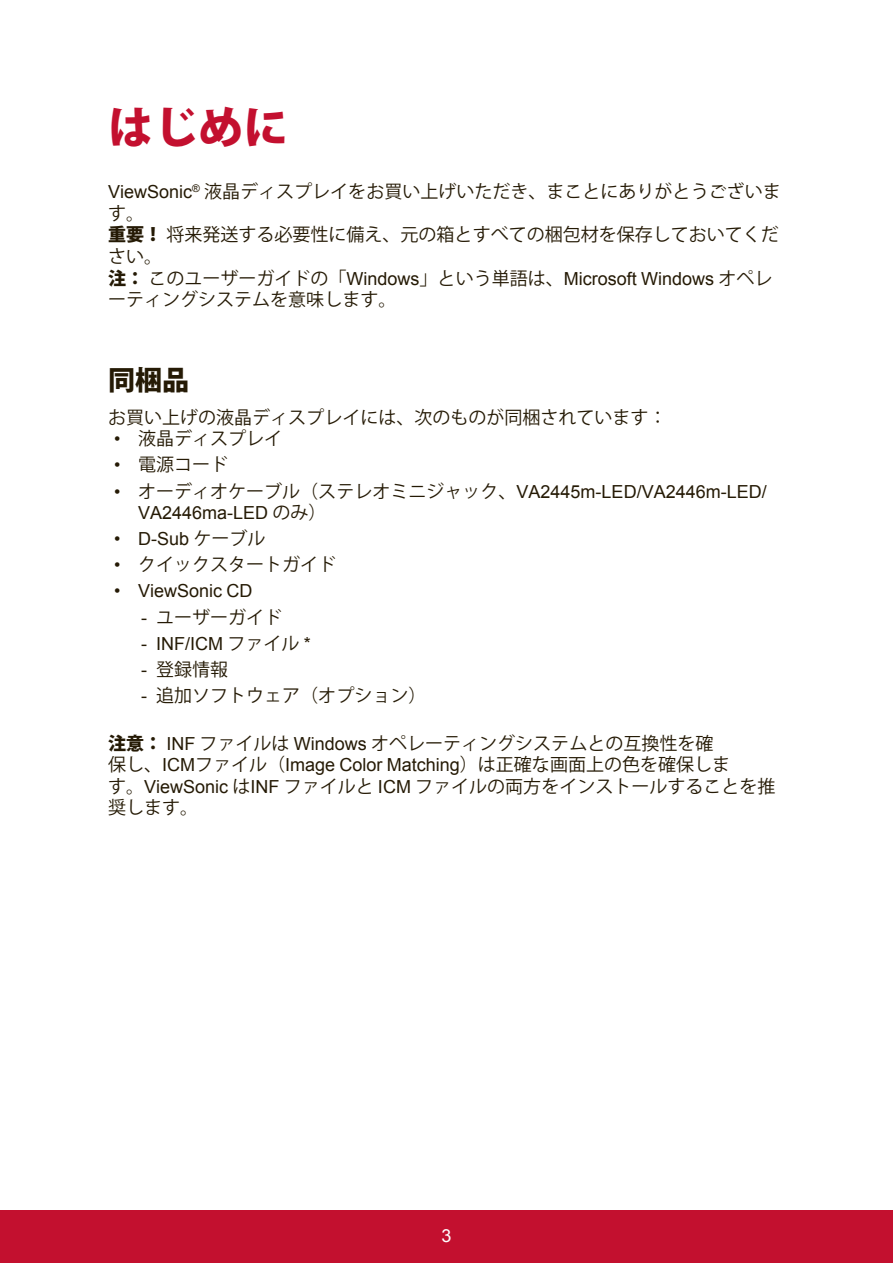
<style>
.page{position:relative;width:893px;height:1263px;background:#fff}
.page>*{position:absolute;margin:0;border:0;box-sizing:border-box;transform-origin:0 0}
.t1{font:800 45px "Koz Go Pro";color:#c3102f}
.t2{font:800 27px "Koz Go Pro";color:#251a05}
.t3{font:18px/21.6px "Koz Go Pro";color:#251a05}
.t4{font:18px/21.6px "Arial";color:#251a05}
.t5{font:18px "Arial";color:#fff}
.s1{font-family:"Arial"}
.s2{font-weight:800}
.s3{font-family:"Koz Go Pro";font-weight:800}
.s4{font-family:"Koz Go Pro"}
</style>
<div class="page">
<div style="left:0;top:1210px;width:892px;height:53px;background:#c3102f"></div>
<h1 class="t1" style="left:108px;top:98px;width:181px">はじめに</h1>
<p class="t3" style="left:108px;top:181px;width:673px"><span class="s1">ViewSonic</span><sup>®</sup> 液晶ディスプレイをお買い上げいただき、まことにありがとうございます。<br><span class="s2">重要！</span> 将来発送する必要性に備え、元の箱とすべての梱包材を保存しておいてください。</p>
<p class="t4" style="left:108px;top:268px;width:665px"><span class="s3">注：</span> <span class="s4">このユーザーガイドの「</span>Windows<span class="s4">」という単語は、</span>Microsoft Windows <span class="s4">オペレ</span></p>
<p class="t3" style="left:108px;top:289px;width:290px">ーティングシステムを意味します。</p>
<h2 class="t2" style="left:108px;top:362px;width:82px">同梱品</h2>
<p class="t3" style="left:108px;top:407px;width:559px">お買い上げの液晶ディスプレイには、次のものが同梱されています：</p>
<p class="t3" style="left:114px;top:428px;width:169px"><span class="s1">•</span> 液晶ディスプレイ</p>
<p class="t3" style="left:114px;top:454px;width:115px"><span class="s1">•</span> 電源コード</p>
<p class="t4" style="left:138px;top:480px;width:630px;text-indent:-24px">• <span class="s4">オーディオケーブル（ステレオミニジャック、</span>VA2445m-LED/VA2446m-LED/<br>VA2446ma-LED <span class="s4">のみ）</span></p>
<p class="t4" style="left:114px;top:528px;width:153px">• D-Sub <span class="s4">ケーブル</span></p>
<p class="t3" style="left:114px;top:554px;width:223px"><span class="s1">•</span> クイックスタートガイド</p>
<p class="t4" style="left:114px;top:580px;width:140px">• ViewSonic CD</p>
<p class="t3" style="left:141px;top:606px;width:142px"><span class="s1">-</span> ユーザーガイド</p>
<p class="t4" style="left:141px;top:633px;width:171px">- INF/ICM <span class="s4">ファイル</span> *</p>
<p class="t3" style="left:141px;top:659px;width:88px"><span class="s1">-</span> 登録情報</p>
<p class="t3" style="left:141px;top:685px;width:286px"><span class="s1">-</span> 追加ソフトウェア（オプション）</p>
<p class="t3" style="left:108px;top:732px;width:668px"><span class="s2">注意：</span> <span class="s1">INF</span> ファイルは <span class="s1">Windows</span> オペレーティングシステムとの互換性を確<br>保し、<span class="s1">ICM</span>ファイル（<span class="s1">Image Color Matching</span>）は正確な画面上の色を確保しま<br>す。<span class="s1">ViewSonic</span> は<span class="s1">INF</span> ファイルと <span class="s1">ICM</span> ファイルの両方をインストールすることを推奨します。</p>
<p class="t5" style="left:441px;top:1223px;width:12px">3</p>
</div>
